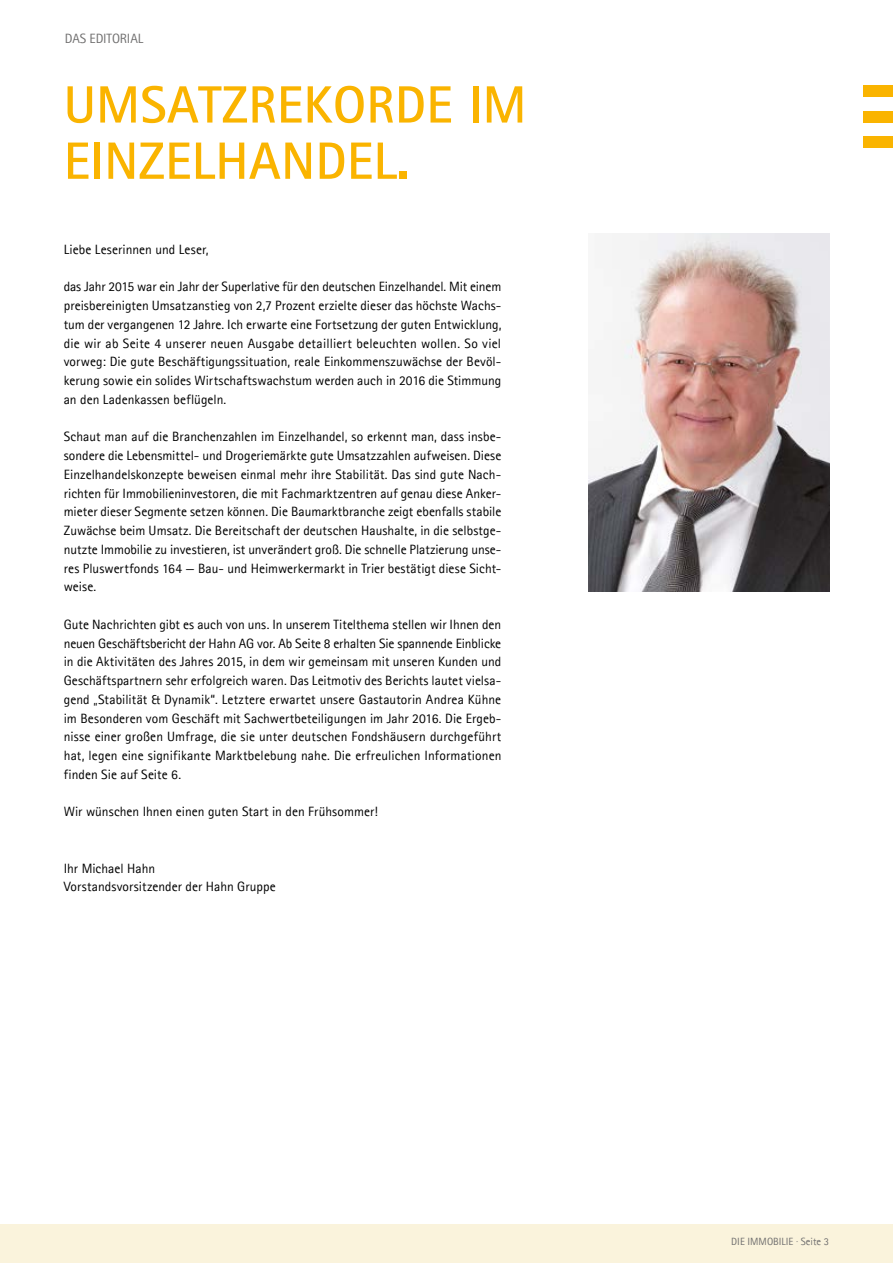
<style>
.page{position:relative;width:893px;height:1263px;background:#fff}
.page>*{position:absolute;margin:0;border:0;box-sizing:border-box;transform-origin:0 0}
.t1{font:700 52.5px/56.2px "Agfa Rotis Sans Serif";letter-spacing:.005em;color:#fab400}
.t2{font:13.5px/18.8px "Agfa Rotis Sans Serif";letter-spacing:.005em;color:#000;text-align:justify}
.t3{font:13.5px "Agfa Rotis Sans Serif";letter-spacing:-.01em;color:#706f6f}
.t4{font:10.5px "Agfa Rotis Sans Serif";color:#706f6f}
.s1{font-weight:300}
</style>
<div class="page">
<div style="left:863px;top:85px;width:30px;height:12px;background:#fab400"></div>
<div style="left:863px;top:136px;width:30px;height:12px;background:#fab400"></div>
<div style="left:863px;top:111px;width:30px;height:12px;background:#fab400"></div>
<div style="left:0;top:1225px;width:893px;height:38px;background:#faf3dc"></div>
<img style="left:588px;top:234px;width:241px;height:357px">
<p class="t3" style="left:65px;top:31px;width:80px">DAS EDITORIAL</p>
<h1 class="t1" style="left:64px;top:76px;width:464px">UMSATZREKORDE IM<br>EINZELHANDEL.</h1>
<p class="t2" style="left:64px;top:240px;width:146px">Liebe Leserinnen und Leser,</p>
<p class="t2" style="left:64px;top:277px;width:439px">das Jahr 2015 war ein Jahr der Superlative für den deutschen Einzelhandel. Mit einem preisbereinigten Umsatzanstieg von 2,7 Prozent erzielte dieser das höchste Wachs&shy;tum der vergangenen 12 Jahre. Ich erwarte eine Fortsetzung der guten Entwicklung, die wir ab Seite 4 unserer neuen Ausgabe detailliert beleuchten wollen. So viel vorweg: Die gute Beschäftigungssituation, reale Einkommenszuwächse der Bevöl&shy;kerung sowie ein solides Wirtschaftswachstum werden auch in 2016 die Stimmung an den Ladenkassen beflügeln.</p>
<p class="t2" style="left:64px;top:427px;width:439px">Schaut man auf die Branchenzahlen im Einzelhandel, so erkennt man, dass insbe&shy;sondere die Lebensmittel- und Drogeriemärkte gute Umsatzzahlen aufweisen. Diese Einzelhandelskonzepte beweisen einmal mehr ihre Stabilität. Das sind gute Nach&shy;richten für Immobilieninvestoren, die mit Fachmarktzentren auf genau diese Anker&shy;mieter dieser Segmente setzen können. Die Baumarktbranche zeigt ebenfalls stabile Zuwächse beim Umsatz. Die Bereitschaft der deutschen Haushalte, in die selbstge&shy;nutzte Immobilie zu investieren, ist unverändert groß. Die schnelle Platzierung unse&shy;res Pluswertfonds 164 — Bau- und Heimwerkermarkt in Trier bestätigt diese Sicht&shy;weise.</p>
<p class="t2" style="left:64px;top:615px;width:439px">Gute Nachrichten gibt es auch von uns. In unserem Titelthema stellen wir Ihnen den neuen Geschäftsbericht der Hahn AG vor. Ab Seite 8 erhalten Sie spannende Einblicke in die Aktivitäten des Jahres 2015, in dem wir gemeinsam mit unseren Kunden und Geschäftspartnern sehr erfolgreich waren. Das Leitmotiv des Berichts lautet vielsa&shy;gend „Stabilität &amp; Dynamik“. Letztere erwartet unsere Gastautorin Andrea Kühne im Besonderen vom Geschäft mit Sachwertbeteiligungen im Jahr 2016. Die Ergeb&shy;nisse einer großen Umfrage, die sie unter deutschen Fondshäusern durchgeführt hat, legen eine signifikante Marktbelebung nahe. Die erfreulichen Informationen finden Sie auf Seite 6.</p>
<p class="t2" style="left:64px;top:802px;width:316px">Wir wünschen Ihnen einen guten Start in den Frühsommer!</p>
<p class="t2" style="left:64px;top:858px;width:214px">Ihr Michael Hahn<br>Vorstandsvorsitzender der Hahn Gruppe</p>
<p class="t4" style="left:731px;top:1235px;width:99px">DIE IMMOBILIE <span class="s1">·</span> Seite 3</p>
</div>
